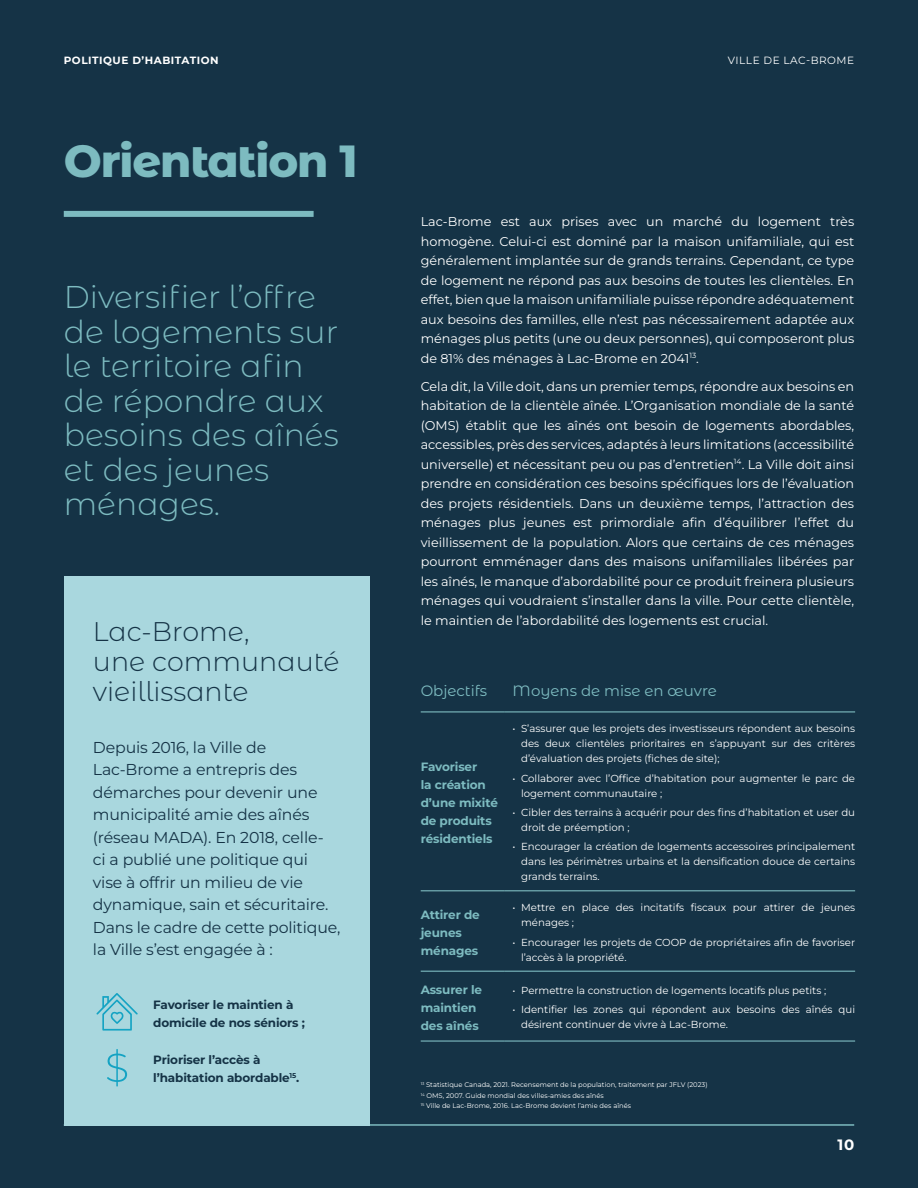
<style>
.page{position:relative;width:918px;height:1188px;background:#153346}
.page>*{position:absolute;margin:0;border:0;box-sizing:border-box;transform-origin:0 0}
.t1{font:800 45px "Montserrat Alternates";letter-spacing:-.025em;color:#7dbbc0}
.t2{font:300 31.5px/34.5px "Montserrat Alternates";color:#7dbbc0}
.t3{font:300 27px/30px "Montserrat Alternates";color:#153346}
.t4{font:15.75px/22.5px "Montserrat";letter-spacing:-.01em;color:#153346}
.t5{font:15px "Montserrat Alternates";color:#7dbbc0}
.t6{font:700 15px "Montserrat";color:#fff}
.t7{font:12.75px/19.5px "Montserrat";color:#fff;text-align:justify}
.t8{font:700 12px/18px "Montserrat";letter-spacing:-.01em;color:#7dbbc0}
.t9{font:700 12px/18px "Montserrat";letter-spacing:-.01em;color:#153346}
.t10{font:700 10.5px "Montserrat";letter-spacing:.05em;color:#fff}
.t11{font:10.5px "Montserrat";letter-spacing:.05em;color:#fff}
.t12{font:10.2px/15px "Montserrat";color:#fff}
.t13{font:6.75px/10.5px "Montserrat";color:#fff}
</style>
<div class="page">
<hr style="left:64px;top:1124px;width:790px;height:2px;background:#7dbbc0">
<div style="left:64px;top:211px;width:250px;height:6px;background:#7dbbc0"></div>
<hr style="left:421px;top:711px;width:83px;height:1px;background:#7dbbc0">
<hr style="left:504px;top:711px;width:351px;height:1px;background:#7dbbc0">
<hr style="left:421px;top:890px;width:83px;height:1px;background:#7dbbc0">
<hr style="left:504px;top:890px;width:351px;height:1px;background:#7dbbc0">
<hr style="left:421px;top:971px;width:83px;height:1px;background:#7dbbc0">
<hr style="left:504px;top:971px;width:351px;height:1px;background:#7dbbc0">
<hr style="left:421px;top:1040px;width:83px;height:2px;background:#7dbbc0">
<hr style="left:504px;top:1040px;width:351px;height:2px;background:#7dbbc0">
<div style="left:64px;top:577px;width:306px;height:549px;background:#a9d7de"></div>
<svg style="left:96px;top:993px;width:42px;height:38px"></svg>
<svg style="left:107px;top:1049px;width:20px;height:38px"></svg>
<p class="t10" style="left:64px;top:53px;width:156px">POLITIQUE D’HABITATION</p>
<h1 class="t1" style="left:64px;top:128px;width:295px">Orientation 1</h1>
<h2 class="t2" style="left:64px;top:279px;width:277px">Diversifier l’offre de logements sur le territoire afin de répondre aux besoins des aînés et des jeunes ménages.</h2>
<h3 class="t3" style="left:93px;top:616px;width:248px">Lac-Brome,<br>une communauté vieillissante</h3>
<p class="t4" style="left:93px;top:735px;width:249px">Depuis 2016, la Ville de<br>Lac-Brome a entrepris des démarches pour devenir une municipalité amie des aînés (réseau MADA). En 2018, celle-<br>ci a publié une politique qui vise à offrir un milieu de vie dynamique, sain et sécuritaire.<br>Dans le cadre de cette politique, la Ville s’est engagée à :</p>
<p class="t9" style="left:153px;top:995px;width:153px">Favoriser le maintien à domicile de nos séniors ;</p>
<p class="t9" style="left:153px;top:1050px;width:148px">Prioriser l’accès à l’habitation abordable<sup>15</sup>.</p>
<p class="t11" style="left:728px;top:53px;width:128px">VILLE DE LAC-BROME</p>
<p class="t7" style="left:421px;top:212px;width:435px">Lac-Brome est aux prises avec un marché du logement très homogène. Celui-ci est dominé par la maison unifamiliale, qui est généralement implantée sur de grands terrains. Cependant, ce type de logement ne répond pas aux besoins de toutes les clientèles. En effet, bien que la maison unifamiliale puisse répondre adéquatement aux besoins des familles, elle n’est pas nécessairement adaptée aux ménages plus petits (une ou deux personnes), qui composeront plus de 81% des ménages à Lac-Brome en 2041<sup>13</sup>.</p>
<p class="t7" style="left:421px;top:376px;width:435px">Cela dit, la Ville doit, dans un premier temps, répondre aux besoins en habitation de la clientèle aînée. L’Organisation mondiale de la santé (OMS) établit que les aînés ont besoin de logements abordables, accessibles, près des services, adaptés à leurs limitations (accessibilité universelle) et nécessitant peu ou pas d’entretien<sup>14</sup>. La Ville doit ainsi prendre en considération ces besoins spécifiques lors de l’évaluation des projets résidentiels. Dans un deuxième temps, l’attraction des ménages plus jeunes est primordiale afin d’équilibrer l’effet du vieillissement de la population. Alors que certains de ces ménages pourront emménager dans des maisons unifamiliales libérées par les aînés, le manque d’abordabilité pour ce produit freinera plusieurs ménages qui voudraient s’installer dans la ville. Pour cette clientèle, le maintien de l’abordabilité des logements est crucial.</p>
<p class="t5" style="left:421px;top:680px;width:68px">Objectifs</p>
<p class="t5" style="left:513px;top:680px;width:206px">Moyens de mise en œuvre</p>
<p class="t8" style="left:421px;top:758px;width:79px">Favoriser<br>la création d’une mixité de produits résidentiels</p>
<p class="t12" style="left:521px;top:721px;width:335px;text-align:justify;text-indent:-9px">• S’assurer que les projets des investisseurs répondent aux besoins des deux clientèles prioritaires en s’appuyant sur des critères d’évaluation des projets (fiches de site);</p>
<p class="t12" style="left:521px;top:770px;width:335px;text-indent:-9px">• Collaborer avec l’Office d’habitation pour augmenter le parc de logement communautaire ;</p>
<p class="t12" style="left:521px;top:805px;width:335px;text-indent:-9px">• Cibler des terrains à acquérir pour des fins d’habitation et user du droit de préemption ;</p>
<p class="t12" style="left:521px;top:839px;width:335px;text-align:justify;text-indent:-9px">• Encourager la création de logements accessoires principalement dans les périmètres urbains et la densification douce de certains grands terrains.</p>
<p class="t8" style="left:421px;top:905px;width:61px">Attirer de jeunes ménages</p>
<p class="t12" style="left:521px;top:900px;width:335px;text-indent:-9px">• Mettre en place des incitatifs fiscaux pour attirer de jeunes ménages ;</p>
<p class="t12" style="left:521px;top:934px;width:335px;text-indent:-9px">• Encourager les projets de COOP de propriétaires afin de favoriser l’accès à la propriété.</p>
<p class="t8" style="left:421px;top:980px;width:63px">Assurer le maintien des aînés</p>
<p class="t12" style="left:513px;top:983px;width:315px">• Permettre la construction de logements locatifs plus petits ;</p>
<p class="t12" style="left:521px;top:1002px;width:335px;text-indent:-9px">• Identifier les zones qui répondent aux besoins des aînés qui désirent continuer de vivre à Lac-Brome.</p>
<p class="t13" style="left:421px;top:1080px;width:288px"><sup>13</sup> Statistique Canada, 2021. Recensement de la population, traitement par JFLV (2023)<br><sup>14</sup> OMS, 2007. Guide mondial des villes-amies des aînés<br><sup>15</sup> Ville de Lac-Brome, 2016. Lac-Brome devient l’amie des aînés</p>
<p class="t6" style="left:837px;top:1134px;width:18px">10</p>
</div>
